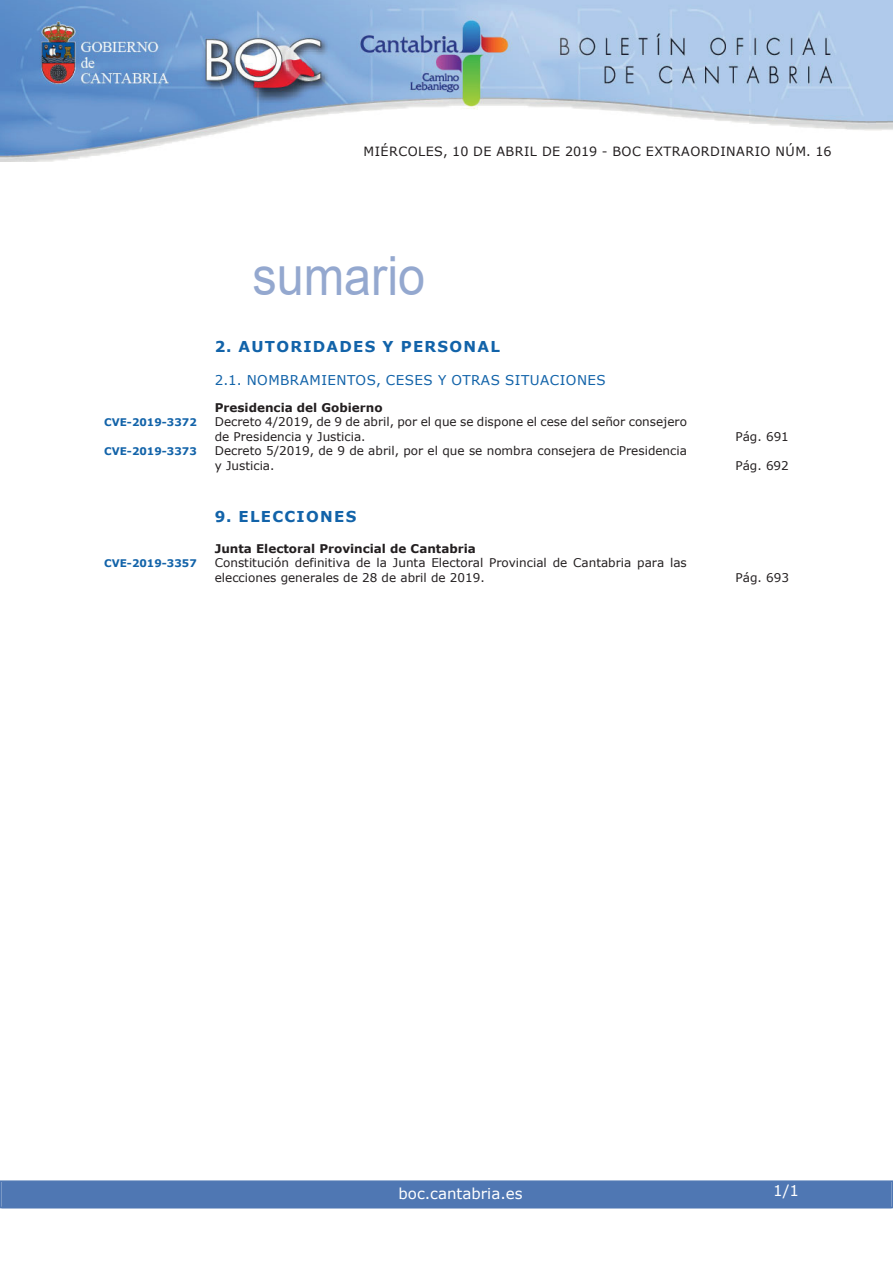
<style>
.page{position:relative;width:893px;height:1263px;background:#fff}
.page>*{position:absolute;margin:0;border:0;box-sizing:border-box;transform-origin:0 0}
.t1{font:54px "Arial";color:#94a8cf;scale:.9 1}
.t2{font:700 15px "Verdana";letter-spacing:.085em;color:#1263a9}
.t3{font:15px "Verdana";color:#fff}
.t4{font:13.5px "Verdana";letter-spacing:.035em;color:#1263a9}
.t5{font:12.75px "Verdana";letter-spacing:.035em;color:#231f20}
.t6{font:12px/14.4px "Verdana";color:#231f20}
.t7{font:700 12px "Verdana";color:#231f20}
.t8{font:700 10.5px "Verdana";color:#1263a9}
</style>
<div class="page">
<img style="left:0;top:0;width:893px;height:161px">
<div style="left:2px;top:1181px;width:889px;height:27px;background:#4f77b3"></div>
<div style="left:0;top:1180px;width:893px;height:28px;border:2px solid #4f77b3"></div>
<p class="t5" style="left:364px;top:143px;width:470px">MIÉRCOLES, 10 DE ABRIL DE 2019 - BOC EXTRAORDINARIO NÚM. 16</p>
<h1 class="t1" style="left:252px;top:246px;width:194px">sumario</h1>
<p class="t2" style="left:215px;top:337px;width:287px">2. AUTORIDADES Y PERSONAL</p>
<p class="t4" style="left:215px;top:371px;width:392px">2.1. NOMBRAMIENTOS, CESES Y OTRAS SITUACIONES</p>
<p class="t7" style="left:215px;top:400px;width:169px">Presidencia del Gobierno</p>
<p class="t8" style="left:104px;top:416px;width:94px">CVE-2019-3372</p>
<p class="t6" style="left:215px;top:414px;width:474px">Decreto 4/2019, de 9 de abril, por el que se dispone el cese del señor consejero de Presidencia y Justicia.</p>
<p class="t8" style="left:104px;top:445px;width:94px">CVE-2019-3373</p>
<p class="t6" style="left:215px;top:443px;width:474px">Decreto 5/2019, de 9 de abril, por el que se nombra consejera de Presidencia y Justicia.</p>
<p class="t2" style="left:215px;top:507px;width:143px">9. ELECCIONES</p>
<p class="t7" style="left:215px;top:541px;width:263px">Junta Electoral Provincial de Cantabria</p>
<p class="t8" style="left:104px;top:557px;width:94px">CVE-2019-3357</p>
<p class="t6" style="left:215px;top:555px;width:474px">Constitución definitiva de la Junta Electoral Provincial de Cantabria para las elecciones generales de 28 de abril de 2019.</p>
<p class="t6" style="left:735px;top:429px;width:55px">Pág. 691</p>
<p class="t6" style="left:735px;top:458px;width:55px">Pág. 692</p>
<p class="t6" style="left:735px;top:570px;width:55px">Pág. 693</p>
<p class="t3" style="left:398px;top:1184px;width:126px">boc.cantabria.es</p>
<p class="t3" style="left:773px;top:1181px;width:27px">1/1</p>
</div>
